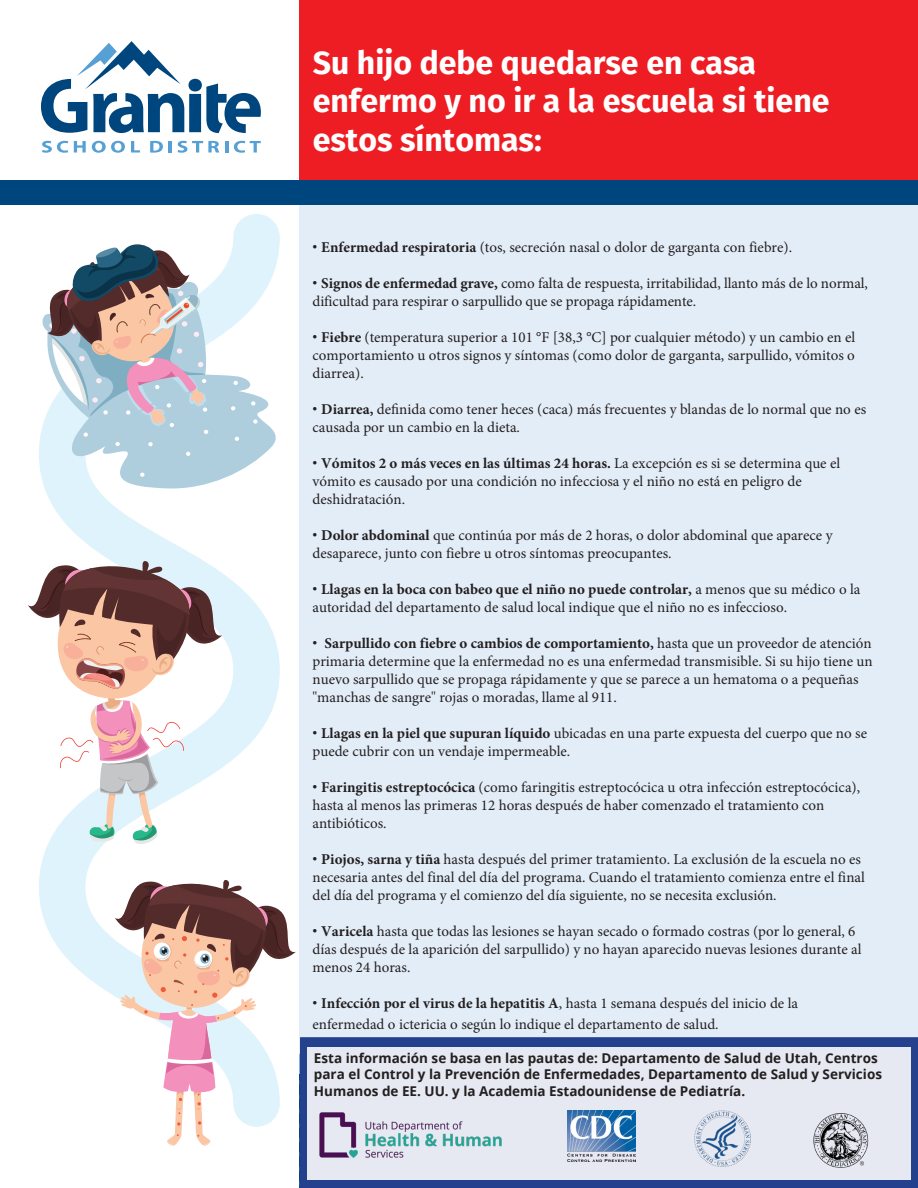
<style>
.page{position:relative;width:918px;height:1188px;background:#fff}
.page>*{position:absolute;margin:0;border:0;box-sizing:border-box;transform-origin:0 0}
.t1{font:700 32.1px/38.5px "Fira Sans";color:#fff}
.t2{font:15px/18px "Minion Pro";color:#231f20}
.t3{font:700 13.5px/16.6px "Open Sans";color:#231f20}
.s1{font-family:"Fira Sans"}
.s2{font-weight:700}
</style>
<div class="page">
<div style="left:300px;top:205px;width:618px;height:983px;background:#e3edf7"></div>
<svg style="left:39px;top:214px;width:241px;height:782px"></svg>
<div style="left:0;top:180px;width:918px;height:25px;background:#00467e"></div>
<div style="left:300px;top:0;width:618px;height:180px;background:#ee1d23"></div>
<svg style="left:42px;top:141px;width:26px;height:12px"></svg>
<svg style="left:74px;top:141px;width:12px;height:12px"></svg>
<svg style="left:92px;top:141px;width:33px;height:12px"></svg>
<svg style="left:131px;top:141px;width:9px;height:12px"></svg>
<svg style="left:150px;top:141px;width:13px;height:12px"></svg>
<svg style="left:169px;top:141px;width:3px;height:12px"></svg>
<svg style="left:178px;top:141px;width:41px;height:12px"></svg>
<svg style="left:225px;top:141px;width:3px;height:12px"></svg>
<svg style="left:234px;top:141px;width:27px;height:12px"></svg>
<svg style="left:41px;top:41px;width:220px;height:92px"></svg>
<svg style="left:40px;top:244px;width:240px;height:245px"></svg>
<svg style="left:28px;top:558px;width:194px;height:286px"></svg>
<svg style="left:115px;top:877px;width:185px;height:311px"></svg>
<div style="left:300px;top:1037px;width:618px;height:151px;background:#24418e"></div>
<div style="left:307px;top:1047px;width:604px;height:133px;background:#e6e9f2"></div>
<img style="left:319px;top:1112px;width:183px;height:46px">
<img style="left:567px;top:1111px;width:68px;height:51px">
<img style="left:695px;top:1111px;width:56px;height:56px">
<img style="left:813px;top:1113px;width:56px;height:55px">
<p class="t1" style="left:313px;top:41px;width:518px">Su hijo debe quedarse en casa enfermo y no ir a la escuela si tiene estos síntomas:</p>
<p class="t2" style="left:313px;top:238px;width:481px"><span class="s1">•</span> <span class="s2">Enfermedad respiratoria</span> (tos, secreción nasal o dolor de garganta con fiebre).</p>
<p class="t2" style="left:313px;top:274px;width:557px"><span class="s1">•</span> <span class="s2">Signos de enfermedad grave,</span> como falta de respuesta, irritabilidad, llanto más de lo normal, dificultad para respirar o sarpullido que se propaga rápidamente.</p>
<p class="t2" style="left:313px;top:328px;width:544px;text-align:justify"><span class="s1">•</span> <span class="s2">Fiebre</span> (temperatura superior a 101 °F [38,3 °C] por cualquier método) y un cambio en el comportamiento u otros signos y síntomas (como dolor de garganta, sarpullido, vómitos o diarrea).</p>
<p class="t2" style="left:313px;top:400px;width:555px"><span class="s1">•</span> <span class="s2">Diarrea,</span> definida como tener heces (caca) más frecuentes y blandas de lo normal que no es causada por un cambio en la dieta.</p>
<p class="t2" style="left:313px;top:454px;width:529px"><span class="s1">•</span> <span class="s2">Vómitos 2 o más veces en las últimas 24 horas.</span> La excepción es si se determina que el vómito es causado por una condición no infecciosa y el niño no está en peligro de deshidratación.</p>
<p class="t2" style="left:313px;top:526px;width:522px"><span class="s1">•</span> <span class="s2">Dolor abdominal</span> que continúa por más de 2 horas, o dolor abdominal que aparece y desaparece, junto con fiebre u otros síntomas preocupantes.</p>
<p class="t2" style="left:313px;top:580px;width:549px"><span class="s1">•</span> <span class="s2">Llagas en la boca con babeo que el niño no puede controlar,</span> a menos que su médico o la autoridad del departamento de salud local indique que el niño no es infeccioso.</p>
<p class="t2" style="left:313px;top:634px;width:562px"><span class="s1">•</span> <span class="s2">Sarpullido con fiebre o cambios de comportamiento,</span> hasta que un proveedor de atención primaria determine que la enfermedad no es una enfermedad transmisible. Si su hijo tiene un nuevo sarpullido que se propaga rápidamente y que se parece a un hematoma o a pequeñas "manchas de sangre" rojas o moradas, llame al 911.</p>
<p class="t2" style="left:313px;top:724px;width:556px"><span class="s1">•</span> <span class="s2">Llagas en la piel que supuran líquido</span> ubicadas en una parte expuesta del cuerpo que no se puede cubrir con un vendaje impermeable.</p>
<p class="t2" style="left:313px;top:778px;width:549px"><span class="s1">•</span> <span class="s2">Faringitis estreptocócica</span> (como faringitis estreptocócica u otra infección estreptocócica), hasta al menos las primeras 12 horas después de haber comenzado el tratamiento con antibióticos.</p>
<p class="t2" style="left:313px;top:850px;width:554px"><span class="s1">•</span> <span class="s2">Piojos, sarna y tiña</span> hasta después del primer tratamiento. La exclusión de la escuela no es necesaria antes del final del día del programa. Cuando el tratamiento comienza entre el final del día del programa y el comienzo del día siguiente, no se necesita exclusión.</p>
<p class="t2" style="left:313px;top:922px;width:551px"><span class="s1">•</span> <span class="s2">Varicela</span> hasta que todas las lesiones se hayan secado o formado costras (por lo general, 6 días después de la aparición del sarpullido) y no hayan aparecido nuevas lesiones durante al menos 24 horas.</p>
<p class="t2" style="left:313px;top:993px;width:487px;line-height:21.1px"><span class="s1">•</span> <span class="s2">Infección por el virus de la hepatitis A</span>, hasta 1 semana después del inicio de la enfermedad o ictericia o según lo indique el departamento de salud.</p>
<p class="t3" style="left:314px;top:1049px;width:570px">Esta información se basa en las pautas de: Departamento de Salud de Utah, Centros para el Control y la Prevención de Enfermedades, Departamento de Salud y Servicios<br>Humanos de EE. UU. y la Academia Estadounidense de Pediatría.</p>
</div>
